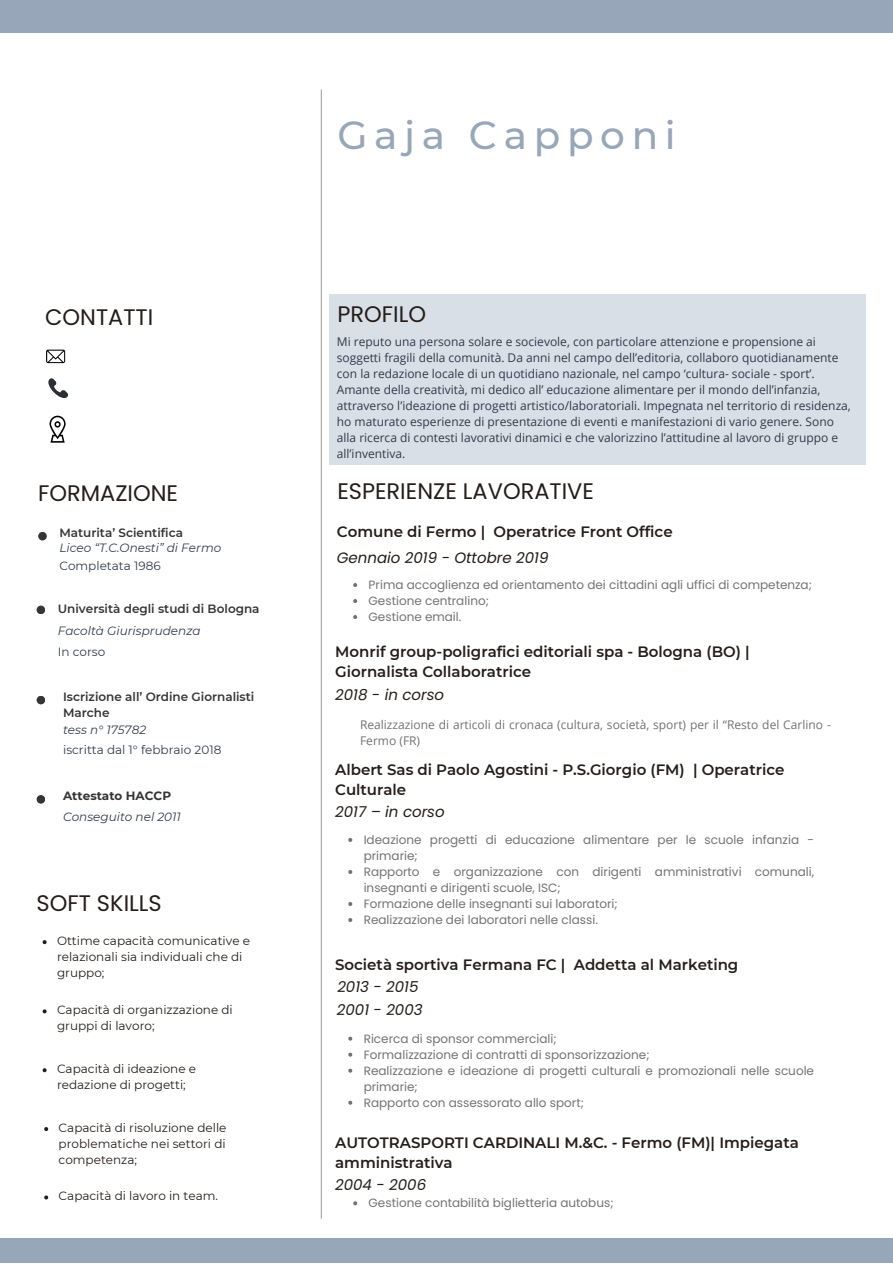
<style>
.page{position:relative;width:893px;height:1264px;background:#fff}
.page>*{position:absolute;margin:0;border:0;box-sizing:border-box;transform-origin:0 0}
.t1{font:500 39px "Montserrat";letter-spacing:.17em;color:#97a6b9}
.t2{font:22.5px "Poppins";color:#241d19}
.t3{font:600 15px/20.2px "Montserrat";color:#241d19}
.t4{font:italic 15px "Poppins";color:#241d19}
.t5{font:12px/16px "Open Sans";color:#323b4c}
.t6{font:12px/16px "Poppins";color:#737373}
.t7{font:12px/16px "Montserrat";color:#241d19}
.t8{font:600 12px/16px "Montserrat";color:#353535}
.t9{font:12px/16px "Open Sans";color:#737373}
.t10{font:italic 12px "Montserrat";color:#323b4c}
.t11{font:12px "Montserrat";color:#323b4c}
.t12{font:700 12px "Montserrat";color:#353535}
</style>
<div class="page">
<div style="left:38px;top:532px;width:9px;height:8px;background:#353535;border-radius:50%"></div>
<div style="left:37px;top:605px;width:8px;height:9px;background:#353535;border-radius:50%"></div>
<div style="left:37px;top:695px;width:8px;height:9px;background:#353535;border-radius:50%"></div>
<hr style="left:321px;top:90px;width:1px;height:1128px;background:#a6a6a6">
<div style="left:0;top:0;width:892px;height:33px;background:#97a6b9"></div>
<div style="left:37px;top:795px;width:8px;height:8px;background:#353535;border-radius:50%"></div>
<div style="left:329px;top:294px;width:536px;height:170px;background:#d9dfe6"></div>
<div style="left:0;top:1237px;width:892px;height:25px;background:#97a6b9"></div>
<svg style="left:48px;top:378px;width:20px;height:20px"></svg>
<svg style="left:46px;top:349px;width:19px;height:14px"></svg>
<svg style="left:49px;top:415px;width:17px;height:27px"></svg>
<svg style="left:348px;top:838px;width:4px;height:4px"></svg>
<svg style="left:348px;top:870px;width:4px;height:4px"></svg>
<svg style="left:348px;top:902px;width:4px;height:4px"></svg>
<svg style="left:348px;top:918px;width:4px;height:4px"></svg>
<svg style="left:43px;top:940px;width:4px;height:4px"></svg>
<svg style="left:43px;top:1009px;width:4px;height:4px"></svg>
<svg style="left:43px;top:1068px;width:4px;height:4px"></svg>
<svg style="left:44px;top:1127px;width:4px;height:4px"></svg>
<svg style="left:353px;top:583px;width:4px;height:4px"></svg>
<svg style="left:353px;top:599px;width:4px;height:4px"></svg>
<svg style="left:353px;top:615px;width:4px;height:4px"></svg>
<svg style="left:348px;top:1036px;width:4px;height:4px"></svg>
<svg style="left:348px;top:1052px;width:4px;height:4px"></svg>
<svg style="left:348px;top:1068px;width:4px;height:4px"></svg>
<svg style="left:348px;top:1100px;width:4px;height:4px"></svg>
<svg style="left:353px;top:1201px;width:4px;height:4px"></svg>
<svg style="left:44px;top:1195px;width:4px;height:4px"></svg>
<p class="t2" style="left:45px;top:301px;width:109px">CONTATTI</p>
<p class="t2" style="left:38px;top:477px;width:141px">FORMAZIONE</p>
<p class="t8" style="left:59px;top:525px;width:125px">Maturita’ Scientifica</p>
<p class="t10" style="left:59px;top:540px;width:163px">Liceo “T.C.Onesti” di Fermo</p>
<p class="t11" style="left:59px;top:558px;width:103px">Completata 1986</p>
<p class="t8" style="left:58px;top:600px;width:203px">Università degli studi di Bologna</p>
<p class="t10" style="left:58px;top:623px;width:144px">Facoltà Giurisprudenza</p>
<p class="t11" style="left:58px;top:644px;width:49px">In corso</p>
<p class="t8" style="left:63px;top:688px;width:193px">Iscrizione all’ Ordine Giornalisti<br>Marche</p>
<p class="t10" style="left:63px;top:722px;width:85px">tess n° 175782</p>
<p class="t11" style="left:63px;top:742px;width:160px">iscritta dal 1° febbraio 2018</p>
<p class="t12" style="left:63px;top:788px;width:109px">Attestato HACCP</p>
<p class="t10" style="left:63px;top:809px;width:119px">Conseguito nel 2011</p>
<p class="t2" style="left:37px;top:887px;width:127px">SOFT SKILLS</p>
<p class="t7" style="left:57px;top:932px;width:194px">Ottime capacità comunicative e relazionali sia individuali che di gruppo;</p>
<p class="t7" style="left:57px;top:1002px;width:177px">Capacità di organizzazione di gruppi di lavoro;</p>
<p class="t7" style="left:57px;top:1060px;width:140px">Capacità di ideazione e redazione di progetti;</p>
<p class="t7" style="left:59px;top:1119px;width:169px;text-align:justify">Capacità di risoluzione delle problematiche nei settori di competenza;</p>
<p class="t7" style="left:59px;top:1188px;width:161px">Capacità di lavoro in team.</p>
<p class="t1" style="left:337px;top:111px;width:340px">Gaja Capponi</p>
<p class="t2" style="left:337px;top:298px;width:90px">PROFILO</p>
<p class="t5" style="left:337px;top:334px;width:515px">Mi reputo una persona solare e socievole, con particolare attenzione e propensione ai soggetti fragili della comunità. Da anni nel campo dell’editoria, collaboro quotidianamente con la redazione locale di un quotidiano nazionale, nel campo ‘cultura- sociale - sport’.<br>Amante della creatività, mi dedico all’ educazione alimentare per il mondo dell’infanzia, attraverso l’ideazione di progetti artistico/laboratoriali. Impegnata nel territorio di residenza, ho maturato esperienze di presentazione di eventi e manifestazioni di vario genere. Sono alla ricerca di contesti lavorativi dinamici e che valorizzino l’attitudine al lavoro di gruppo e all’inventiva.</p>
<p class="t2" style="left:337px;top:475px;width:258px">ESPERIENZE LAVORATIVE</p>
<p class="t3" style="left:337px;top:521px;width:337px">Comune di Fermo | Operatrice Front Office</p>
<p class="t4" style="left:337px;top:547px;width:213px">Gennaio 2019 - Ottobre 2019</p>
<p class="t6" style="left:368px;top:576px;width:445px">Prima accoglienza ed orientamento dei cittadini agli uffici di competenza;</p>
<p class="t6" style="left:368px;top:593px;width:122px">Gestione centralino;</p>
<p class="t6" style="left:368px;top:609px;width:94px">Gestione email.</p>
<p class="t3" style="left:335px;top:641px;width:416px">Monrif group-poligrafici editoriali spa - Bologna (BO) |<br>Giornalista Collaboratrice</p>
<p class="t4" style="left:335px;top:684px;width:110px">2018 - in corso</p>
<p class="t9" style="left:360px;top:716px;width:472px">Realizzazione di articoli di cronaca (cultura, società, sport) per il “Resto del Carlino -<br>Fermo (FR)</p>
<p class="t3" style="left:335px;top:759px;width:450px">Albert Sas di Paolo Agostini - P.S.Giorgio (FM) | Operatrice<br>Culturale</p>
<p class="t4" style="left:335px;top:800px;width:111px">2017 – in corso</p>
<p class="t6" style="left:363px;top:831px;width:452px">Ideazione progetti di educazione alimentare per le scuole infanzia - primarie;</p>
<p class="t6" style="left:363px;top:863px;width:452px">Rapporto e organizzazione con dirigenti amministrativi comunali, insegnanti e dirigenti scuole, ISC;</p>
<p class="t6" style="left:363px;top:895px;width:255px">Formazione delle insegnanti sui laboratori;</p>
<p class="t6" style="left:363px;top:911px;width:236px">Realizzazione dei laboratori nelle classi.</p>
<p class="t3" style="left:335px;top:954px;width:404px">Società sportiva Fermana FC | Addetta al Marketing</p>
<p class="t4" style="left:337px;top:976px;width:83px">2013 - 2015</p>
<p class="t4" style="left:337px;top:999px;width:87px">2001 - 2003</p>
<p class="t6" style="left:363px;top:1030px;width:194px">Ricerca di sponsor commerciali;</p>
<p class="t6" style="left:363px;top:1046px;width:287px">Formalizzazione di contratti di sponsorizzazione;</p>
<p class="t6" style="left:363px;top:1062px;width:452px">Realizzazione e ideazione di progetti culturali e promozionali nelle scuole primarie;</p>
<p class="t6" style="left:363px;top:1094px;width:222px">Rapporto con assessorato allo sport;</p>
<p class="t3" style="left:335px;top:1132px;width:465px">AUTOTRASPORTI CARDINALI M.&amp;C. - Fermo (FM)| Impiegata amministrativa</p>
<p class="t4" style="left:335px;top:1173px;width:92px">2004 - 2006</p>
<p class="t6" style="left:368px;top:1194px;width:246px">Gestione contabilità biglietteria autobus;</p>
</div>
